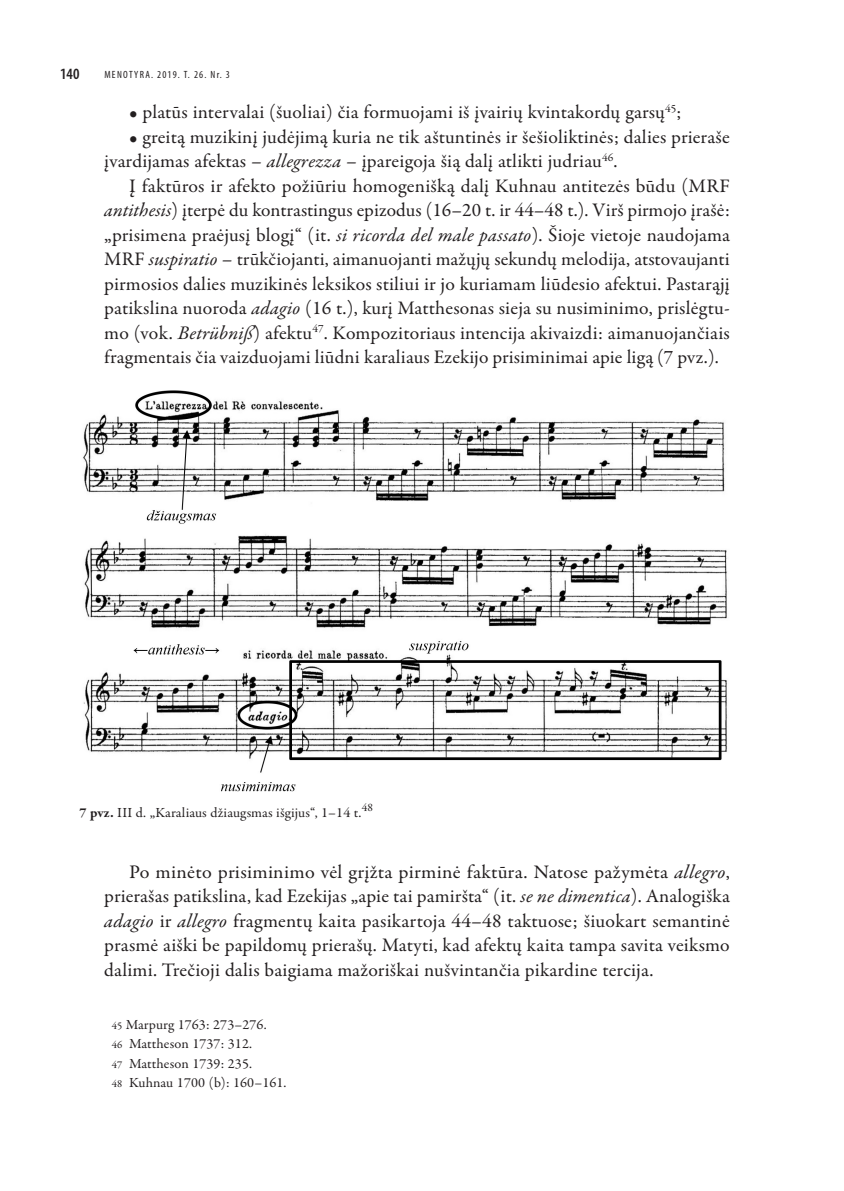
<style>
.page{position:relative;width:844px;height:1191px;background:#fff}
.page>*{position:absolute;margin:0;border:0;box-sizing:border-box;transform-origin:0 0}
.tekstas_menotyra{font:19.25px/24.5px "Garamond Premr Pro";letter-spacing:.005em;color:#231f20}
.tekstas_menotyra-2{font:19.25px/24.5px "Garamond Premr Pro";letter-spacing:.005em;color:#231f20;text-align:justify;scale:1.04 1}
.t1{font:600 condensed 15.75px "Myriad Pro";color:#231f20}
.isnasa{font:14px "Garamond Premr Pro";letter-spacing:.01em;color:#231f20}
.paveikslo_pav{font:14px "Garamond Premr Pro";letter-spacing:.01em;color:#231f20}
.paveikslo_pav-2{font:11.2px "Garamond Premr Pro";color:#231f20}
.t2{font:condensed 10.5px "Myriad Pro";letter-spacing:.125em;color:#231f20}
.s1{font-style:italic}
.s2{font-weight:700}
.s3{font-size:10.5px}
</style>
<div class="page">
<img style="left:83px;top:390px;width:644px;height:402px">
<p class="t1" style="left:60px;top:65px;width:21px">140</p>
<p class="t2" style="left:104px;top:69px;width:127px">MENOTYRA. 2019. T. 26. Nr. 3</p>
<p class="tekstas_menotyra" style="left:129px;top:100px;width:553px">• platūs intervalai (šuoliai) čia formuojami iš įvairių kvintakordų garsų<sup>45</sup>;</p>
<p class="tekstas_menotyra" style="left:104px;top:125px;width:627px;text-indent:25px">• greitą muzikinį judėjimą kuria ne tik aštuntinės ir šešioliktinės; dalies prieraše įvardijamas afektas – <span class="s1">allegrezza</span> – įpareigoja šią dalį atlikti judriau<sup>46</sup>.</p>
<p class="tekstas_menotyra" style="left:104px;top:174px;width:627px;text-align:justify;text-indent:25px">Į faktūros ir afekto požiūriu homogenišką dalį Kuhnau antitezės būdu (MRF <span class="s1">antithesis</span>) įterpė du kontrastingus epizodus (16–20 t. ir 44–48 t.). Virš pirmojo įrašė: „prisimena praėjusį blogį“ (it. <span class="s1">si ricorda del male passato</span>). Šioje vietoje naudojama MRF <span class="s1">suspiratio</span> – trūkčiojanti, aimanuojanti mažųjų sekundų melodija, atstovaujanti pirmosios dalies muzikinės leksikos stiliui ir jo kuriamam liūdesio afektui. Pastarąjį patikslina nuoroda <span class="s1">adagio</span> (16 t.), kurį Matthesonas sieja su nusiminimo, prislėgtu&shy;mo (vok. <span class="s1">Betrübniß</span>) afektu<sup>47</sup>. Kompozitoriaus intencija akivaizdi: aimanuojančiais fragmentais čia vaizduojami liūdni karaliaus Ezekijo prisiminimai apie ligą (7 pvz.).<sup>48</sup></p>
<p class="paveikslo_pav-2" style="left:361px;top:800px;width:13px">48</p>
<p class="paveikslo_pav" style="left:79px;top:804px;width:283px"><span class="s2">7 pvz.</span> III d. „Karaliaus džiaugsmas išgijus“, 1–14 t.</p>
<p class="tekstas_menotyra-2" style="left:104px;top:860px;width:602px;text-indent:25px">Po minėto prisiminimo vėl grįžta pirminė faktūra. Natose pažymėta <span class="s1">allegro</span>, prierašas patikslina, kad Ezekijas „apie tai pamiršta“ (it. <span class="s1">se ne dimentica</span>). Analogiška <span class="s1">adagio</span> ir <span class="s1">allegro</span> fragmentų kaita pasikartoja 44–48 taktuose; šiuokart semantinė prasmė aiški be papildomų prierašų. Matyti, kad afektų kaita tampa savita veiksmo dalimi. Trečioji dalis baigiama mažoriškai nušvintančia pikardine tercija.</p>
<p class="isnasa" style="left:112px;top:1016px;width:156px"><span class="s3">45</span> Marpurg 1763: 273–276.</p>
<p class="isnasa" style="left:112px;top:1035px;width:142px"><span class="s3">46</span> Mattheson 1737: 312.</p>
<p class="isnasa" style="left:112px;top:1054px;width:142px"><span class="s3">47</span> Mattheson 1739: 235.</p>
<p class="isnasa" style="left:112px;top:1074px;width:176px"><span class="s3">48</span> Kuhnau 1700 (b): 160–161.</p>
</div>
